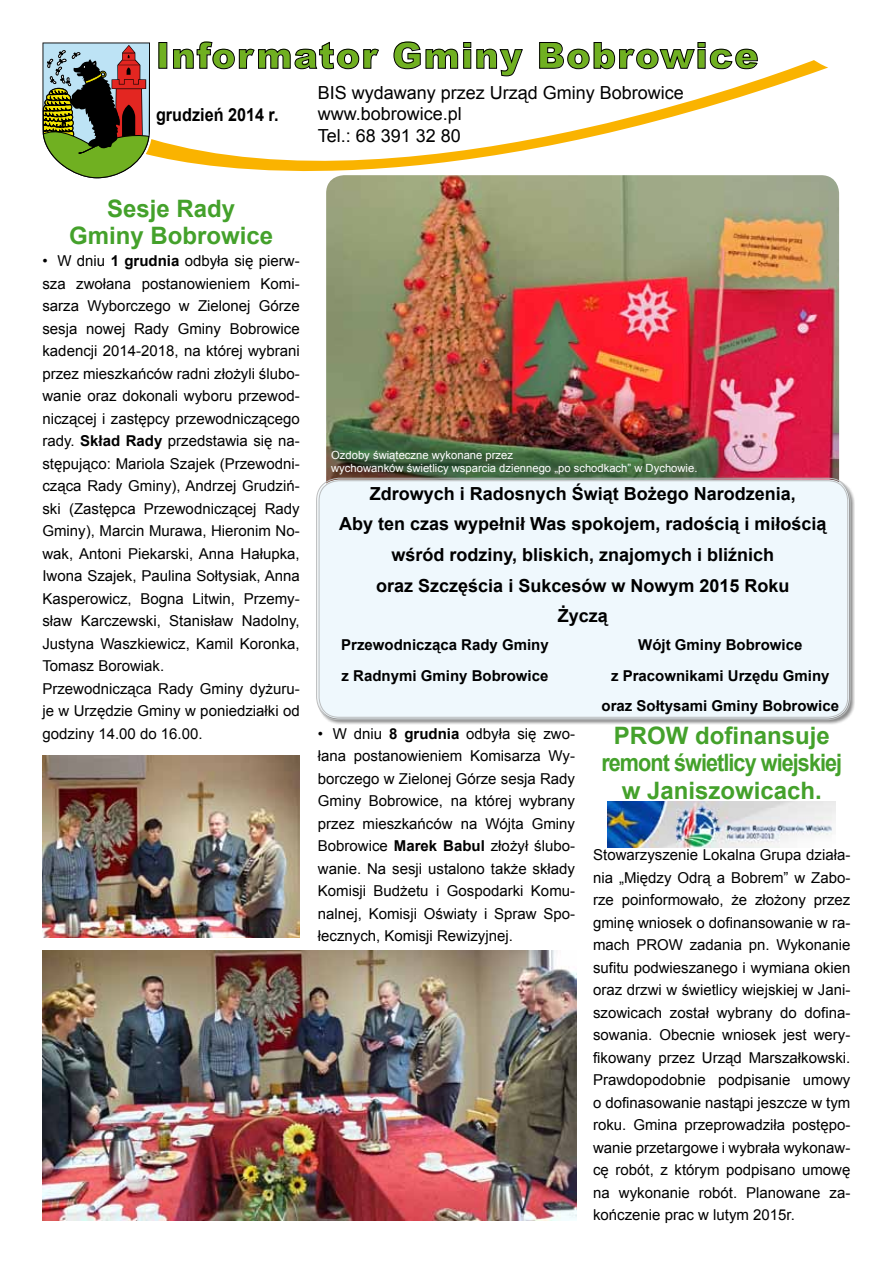
<style>
.page{position:relative;width:893px;height:1263px;background:#fff}
.page>*{position:absolute;margin:0;border:0;box-sizing:border-box;transform-origin:0 0}
.t1{font:900 36px "Arial";letter-spacing:.04em;color:#70b021}
.t2{font:700 24px/27.6px "Arial";color:#44a12b;text-align:center}
.t3{font:700 18px/30.6px "Arial";color:#000;text-align:center}
.t4{font:18px/21.6px "Arial";color:#000}
.t5{font:700 18px "Arial";color:#000;scale:.9 1}
.t6{font:15px/22.5px "Arial";color:#000;text-align:justify}
.t7{font:700 15px/30.6px "Arial";color:#000}
.t8{font:11.25px/13.5px "Arial";color:#fff}
.s1{font-weight:700}
</style>
<div class="page">
<svg style="left:150px;top:60px;width:678px;height:112px"></svg>
<svg style="left:43px;top:43px;width:107px;height:136px"></svg>
<svg style="left:173px;top:42px;width:206px;height:27px"></svg>
<svg style="left:393px;top:42px;width:130px;height:34px"></svg>
<svg style="left:539px;top:42px;width:219px;height:27px"></svg>
<img style="left:326px;top:175px;width:513px;height:304px">
<img style="left:43px;top:951px;width:533px;height:269px">
<img style="left:43px;top:756px;width:257px;height:182px">
<div style="left:317px;top:479px;width:538px;height:246px;background:#000;opacity:.45"></div>
<div style="left:318px;top:479px;width:531px;height:239px;background:#eff8fd;border-radius:21px"></div>
<div style="left:316px;top:478px;width:534px;height:242px;border:1px solid #bbbdbe;border-radius:23px"></div>
<div style="left:319px;top:480px;width:529px;height:237px;border:1px solid #bbbdbe;border-radius:20px"></div>
<img style="left:607px;top:801px;width:229px;height:47px">
<h1 class="t1" style="left:156px;top:29px;width:604px">Informator Gminy Bobrowice</h1>
<p class="t5" style="left:156px;top:102px;width:138px">grudzień 2014 r.</p>
<p class="t4" style="left:318px;top:82px;width:368px">BIS wydawany przez Urząd Gminy Bobrowice www.bobrowice.pl<br>Tel.: 68 391 32 80</p>
<h2 class="t2" style="left:69px;top:195px;width:206px">Sesje Rady<br>Gminy Bobrowice</h2>
<p class="t6" style="left:42px;top:250px;width:259px;text-align:left">• W dniu <span class="s1">1 grudnia</span> odbyła się pierw&shy;sza zwołana postanowieniem Komi&shy;sarza Wyborczego w Zielonej Górze sesja nowej Rady Gminy Bobrowice kadencji 2014-2018, na której wybrani przez mieszkańców radni złożyli ślubo&shy;wanie oraz dokonali wyboru przewod&shy;niczącej i zastępcy przewodniczącego rady. <span class="s1">Skład Rady</span> przedstawia się na&shy;stępująco: Mariola Szajek (Przewodni&shy;cząca Rady Gminy), Andrzej Grudziń&shy;ski (Zastępca Przewodniczącej Rady Gminy), Marcin Murawa, Hieronim No&shy;wak, Antoni Piekarski, Anna Hałupka, Iwona Szajek, Paulina Sołtysiak, Anna Kasperowicz, Bogna Litwin, Przemy&shy;sław Karczewski, Stanisław Nadolny, Justyna Waszkiewicz, Kamil Koronka, Tomasz Borowiak.<br>Przewodnicząca Rady Gminy dyżuru&shy;je w Urzędzie Gminy w poniedziałki od godziny 14.00 do 16.00.</p>
<p class="t8" style="left:331px;top:448px;width:368px">Ozdoby świąteczne wykonane przez<br>wychowanków świetlicy wsparcia dziennego „po schodkach” w Dychowie.</p>
<p class="t3" style="left:339px;top:479px;width:489px">Zdrowych i Radosnych Świąt Bożego Narodzenia,<br>Aby ten czas wypełnił Was spokojem, radością i miłością wśród rodziny, bliskich, znajomych i bliźnich<br>oraz Szczęścia i Sukcesów w Nowym 2015 Roku<br>Życzą</p>
<p class="t7" style="left:341px;top:630px;width:209px">Przewodnicząca Rady Gminy z Radnymi Gminy Bobrowice</p>
<p class="t7" style="left:601px;top:630px;width:239px;text-align:center">Wójt Gminy Bobrowice<br>z Pracownikami Urzędu Gminy oraz Sołtysami Gminy Bobrowice</p>
<p class="t6" style="left:318px;top:722px;width:259px">• W dniu <span class="s1">8 grudnia</span> odbyła się zwo&shy;łana postanowieniem Komisarza Wy&shy;borczego w Zielonej Górze sesja Rady Gminy Bobrowice, na której wybrany przez mieszkańców na Wójta Gminy Bobrowice <span class="s1">Marek Babul</span> złożył ślubo&shy;wanie. Na sesji ustalono także składy Komisji Budżetu i Gospodarki Komu&shy;nalnej, Komisji Oświaty i Spraw Spo&shy;łecznych, Komisji Rewizyjnej.</p>
<h2 class="t2" style="left:601px;top:722px;width:242px">PROW dofinansuje remont świetlicy wiejskiej w Janiszowicach.</h2>
<p class="t6" style="left:593px;top:844px;width:259px">Stowarzyszenie Lokalna Grupa działa&shy;nia „Między Odrą a Bobrem” w Zabo&shy;rze poinformowało, że złożony przez gminę wniosek o dofinansowanie w ra&shy;mach PROW zadania pn. Wykonanie sufitu podwieszanego i wymiana okien oraz drzwi w świetlicy wiejskiej w Jani&shy;szowicach został wybrany do dofina&shy;sowania. Obecnie wniosek jest wery&shy;fikowany przez Urząd Marszałkowski.<br>Prawdopodobnie podpisanie umowy o dofinasowanie nastąpi jeszcze w tym roku. Gmina przeprowadziła postępo&shy;wanie przetargowe i wybrała wykonaw&shy;cę robót, z którym podpisano umowę na wykonanie robót. Planowane za&shy;kończenie prac w lutym 2015r.</p>
</div>
